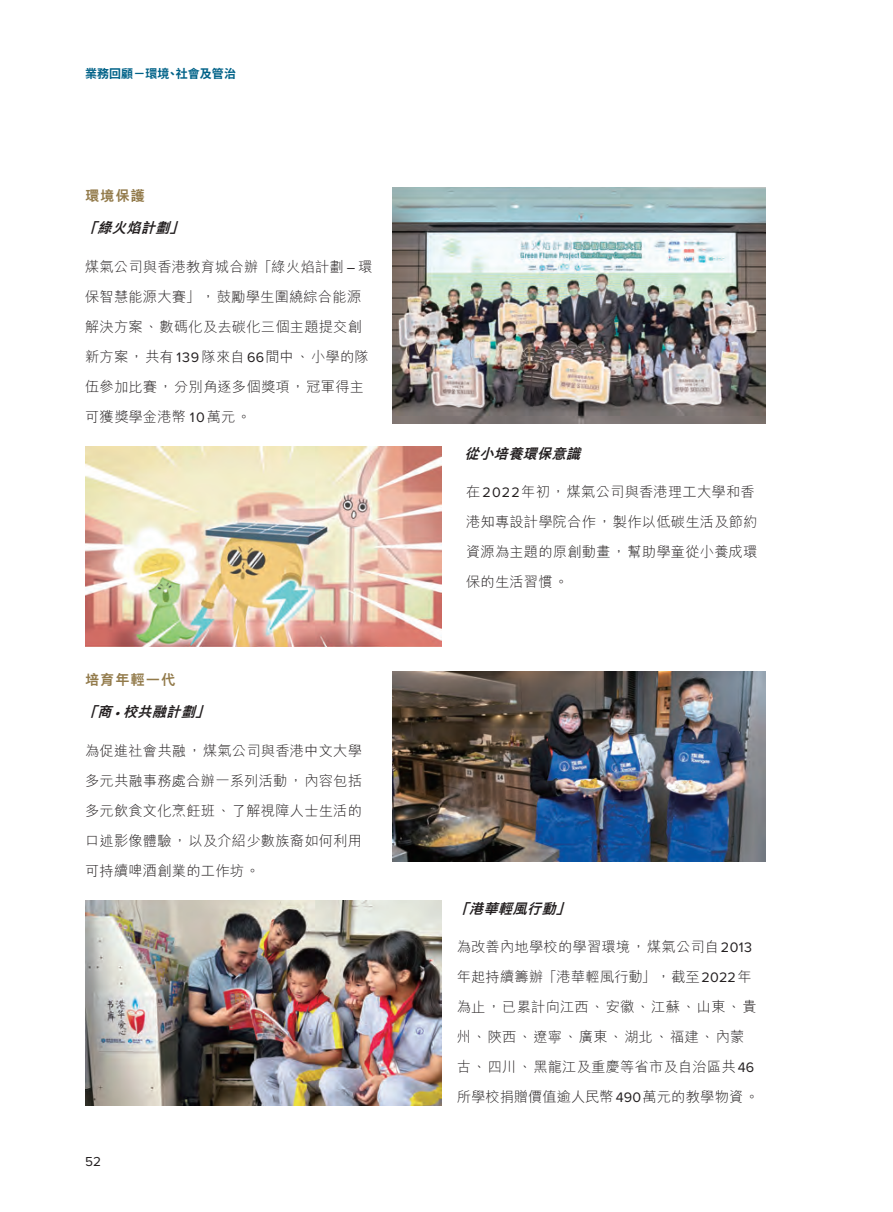
<style>
.page{position:relative;width:893px;height:1212px;background:#fff}
.page>*{position:absolute;margin:0;border:0;box-sizing:border-box;transform-origin:0 0}
.Body_Text{font:300 14.25px/30px "M Hei HK";letter-spacing:.015em;color:#231f20}
.Heading_4{font:italic 800 14.25px "M Hei HK";color:#231f20}
.Heading_2{font:800 14.25px "M Hei HK";letter-spacing:.065em;color:#927a4a}
.t1{font:13.5px "Proxima Nova";color:#231f20}
.t2{font:700 12px "Noto Sans TC";letter-spacing:.005em;color:#006288}
.s1{font-family:"Proxima Nova";font-weight:400}
.s2{font-family:"Proxima Nova";font-weight:700}
</style>
<div class="page">
<img style="left:392px;top:187px;width:373px;height:236px">
<img style="left:85px;top:446px;width:357px;height:200px">
<img style="left:392px;top:671px;width:373px;height:190px">
<img style="left:85px;top:901px;width:357px;height:205px">
<p class="t2" style="left:85px;top:67px;width:153px">業務回顧－環境、社會及管治</p>
<p class="Heading_2" style="left:85px;top:186px;width:61px">環境保護</p>
<p class="Heading_4" style="left:84px;top:218px;width:106px">「綠火焰計劃」</p>
<p class="Body_Text" style="left:85px;top:251px;width:289px">煤氣公司與香港教育城合辦「綠火焰計劃 <span class="s1">–</span> 環保智慧能源大賽」，鼓勵學生圍繞綜合能源解決方案、數碼化及去碳化三個主題提交創新方案，共有 <span class="s1">139</span>隊來自<span class="s1">66</span>間中、小學的隊伍參加比賽，分別角逐多個獎項，冠軍得主可獲獎學金港幣 <span class="s1">10</span>萬元。</p>
<p class="Heading_2" style="left:85px;top:670px;width:92px">培育年輕一代</p>
<p class="Heading_4" style="left:84px;top:702px;width:132px">「商 <span class="s2">•</span> 校共融計劃」</p>
<p class="Body_Text" style="left:85px;top:735px;width:278px;text-align:justify">為促進社會共融，煤氣公司與香港中文大學多元共融事務處合辦一系列活動，內容包括多元飲食文化烹飪班、了解視障人士生活的口述影像體驗，以及介紹少數族裔如何利用可持續啤酒創業的工作坊。</p>
<p class="t1" style="left:85px;top:1151px;width:18px">52</p>
<p class="Heading_4" style="left:465px;top:443px;width:122px">從小培養環保意識</p>
<p class="Body_Text" style="left:466px;top:477px;width:293px">在<span class="s1">2022</span>年初，煤氣公司與香港理工大學和香港知專設計學院合作，製作以低碳生活及節約資源為主題的原創動畫，幫助學童從小養成環保的生活習慣。</p>
<p class="Heading_4" style="left:455px;top:898px;width:121px">「港華輕風行動」</p>
<p class="Body_Text" style="left:457px;top:932px;width:304px">為改善內地學校的學習環境，煤氣公司自<span class="s1">2013</span>年起持續籌辦「港華輕風行動」，截至<span class="s1">2022</span>年為止，已累計向江西、安徽、江蘇、山東、貴州、陝西、遼寧、廣東、湖北、福建、內蒙古、四川、黑龍江及重慶等省市及自治區共<span class="s1">46</span>所學校捐贈價值逾人民幣<span class="s1">490</span>萬元的教學物資。</p>
</div>
